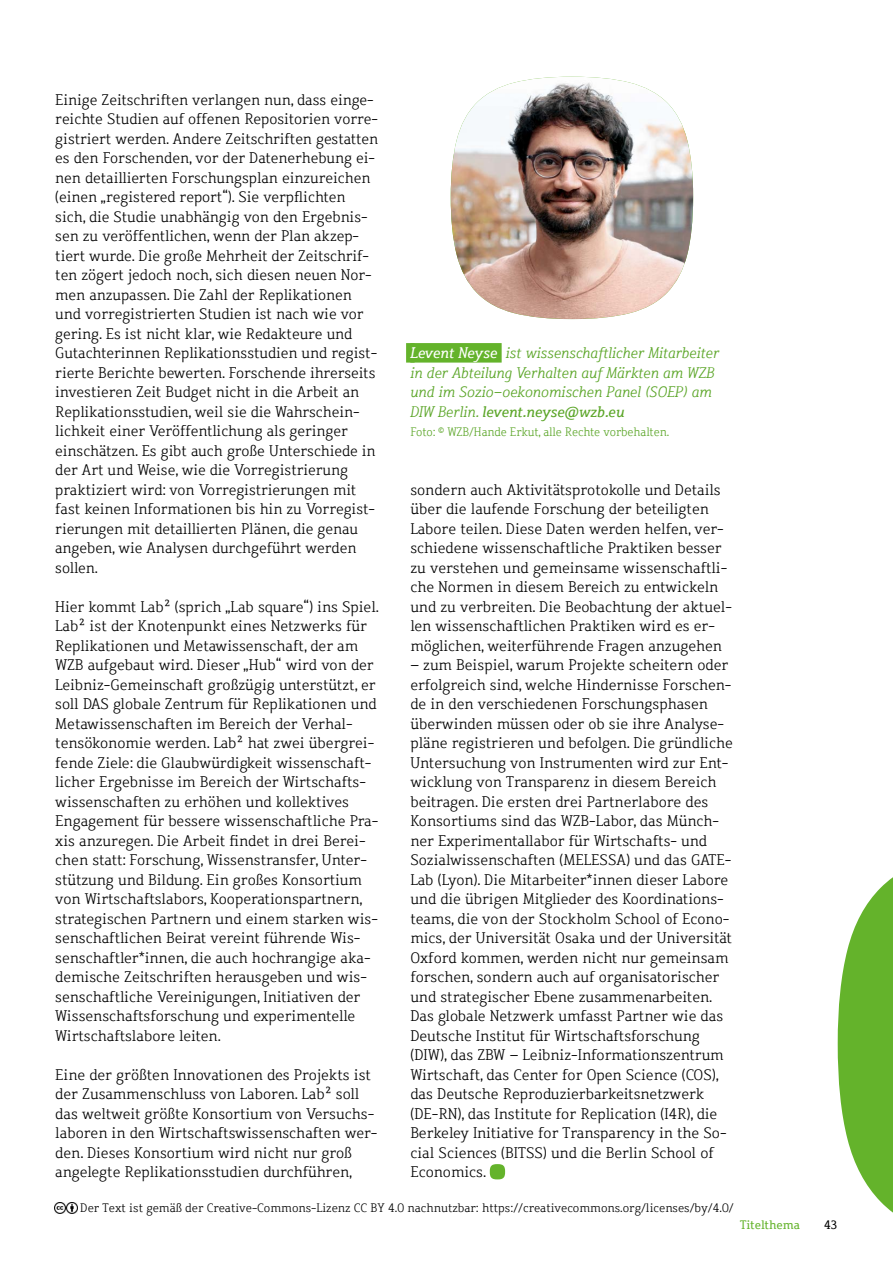
<style>
.page{position:relative;width:893px;height:1263px;background:#fff}
.page>*{position:absolute;margin:0;border:0;box-sizing:border-box;transform-origin:0 0}
.t1{font:300 15px/19.5px "Dahrendorf";color:#000}
.t2{font:italic 300 15px/19.5px "Dahrendorf";color:#5ca629}
.t3{font:300 12px "Dahrendorf";color:#000}
.t4{font:300 12px "Dahrendorf";letter-spacing:-.005em;color:#5ca629}
.t5{font:12px "Dahrendorf";color:#64b32b}
.t6{font:12px "Dahrendorf";color:#000}
.s1{font-weight:400;color:#fff}
.s2{font-weight:400}
</style>
<div class="page">
<svg style="left:838px;top:877px;width:55px;height:336px"></svg>
<svg style="left:490px;top:1164px;width:15px;height:15px"></svg>
<div style="left:406px;top:343px;width:9px;height:20px;background:#64b32b"></div>
<div style="left:410px;top:343px;width:92px;height:20px;background:#64b32b"></div>
<img style="left:451px;top:77px;width:242px;height:242px">
<svg style="left:54px;top:1202px;width:23px;height:11px"></svg>
<p class="t1" style="left:55px;top:90px;width:324px">Einige Zeitschriften verlangen nun, dass einge&shy;reichte Studien auf offenen Repositorien vorre&shy;gistriert werden. Andere Zeitschriften gestatten es den Forschenden, vor der Datenerhebung ei&shy;nen detaillierten Forschungsplan einzureichen (einen „registered report“). Sie verpflichten sich, die Studie unabhängig von den Ergebnis&shy;sen zu veröffentlichen, wenn der Plan akzep&shy;tiert wurde. Die große Mehrheit der Zeitschrif&shy;ten zögert jedoch noch, sich diesen neuen Nor&shy;men anzupassen. Die Zahl der Replikationen und vorregistrierten Studien ist nach wie vor gering. Es ist nicht klar, wie Redakteure und Gutachterinnen Replikationsstudien und regist&shy;rierte Berichte bewerten. Forschende ihrerseits investieren Zeit Budget nicht in die Arbeit an Replikationsstudien, weil sie die Wahrschein&shy;lichkeit einer Veröffentlichung als geringer einschätzen. Es gibt auch große Unterschiede in der Art und Weise, wie die Vorregistrierung praktiziert wird: von Vorregistrierungen mit fast keinen Informationen bis hin zu Vorregist&shy;rierungen mit detaillierten Plänen, die genau angeben, wie Analysen durchgeführt werden sollen.</p>
<p class="t1" style="left:55px;top:597px;width:325px">Hier kommt Lab² (sprich „Lab square“) ins Spiel.<br>Lab² ist der Knotenpunkt eines Netzwerks für Replikationen und Metawissenschaft, der am WZB aufgebaut wird. Dieser „Hub“ wird von der Leibniz-Gemeinschaft großzügig unterstützt, er soll DAS globale Zentrum für Replikationen und Metawissenschaften im Bereich der Verhal&shy;tensökonomie werden. Lab² hat zwei übergrei&shy;fende Ziele: die Glaubwürdigkeit wissenschaft&shy;licher Ergebnisse im Bereich der Wirtschafts&shy;wissenschaften zu erhöhen und kollektives Engagement für bessere wissenschaftliche Pra&shy;xis anzuregen. Die Arbeit findet in drei Berei&shy;chen statt: Forschung, Wissenstransfer, Unter&shy;stützung und Bildung. Ein großes Konsortium von Wirtschaftslabors, Kooperationspartnern, strategischen Partnern und einem starken wis&shy;senschaftlichen Beirat vereint führende Wis&shy;senschaftler*innen, die auch hochrangige aka&shy;demische Zeitschriften herausgeben und wis&shy;senschaftliche Vereinigungen, Initiativen der Wissenschaftsforschung und experimentelle Wirtschaftslabore leiten.</p>
<p class="t1" style="left:55px;top:1065px;width:324px">Eine der größten Innovationen des Projekts ist der Zusammenschluss von Laboren. Lab² soll das weltweit größte Konsortium von Versuchs&shy;laboren in den Wirtschaftswissenschaften wer&shy;den. Dieses Konsortium wird nicht nur groß angelegte Replikationsstudien durchführen,</p>
<p class="t2" style="left:410px;top:343px;width:310px"><span class="s1">Levent Neyse</span> ist wissenschaftlicher Mitarbeiter in der Abteilung Verhalten auf Märkten am WZB und im Sozio-oekonomischen Panel (SOEP) am DIW Berlin. <span class="s2">levent.neyse@wzb.eu</span></p>
<p class="t4" style="left:410px;top:424px;width:260px">Foto: © WZB/Hande Erkut, alle Rechte vorbehalten.</p>
<p class="t1" style="left:410px;top:480px;width:323px">sondern auch Aktivitätsprotokolle und Details über die laufende Forschung der beteiligten Labore teilen. Diese Daten werden helfen, ver&shy;schiedene wissenschaftliche Praktiken besser zu verstehen und gemeinsame wissenschaftli&shy;che Normen in diesem Bereich zu entwickeln und zu verbreiten. Die Beobachtung der aktuel&shy;len wissenschaftlichen Praktiken wird es er&shy;möglichen, weiterführende Fragen anzugehen</p>
<p class="t1" style="left:410px;top:655px;width:324px">– zum Beispiel, warum Projekte scheitern oder erfolgreich sind, welche Hindernisse Forschen&shy;de in den verschiedenen Forschungsphasen überwinden müssen oder ob sie ihre Analyse&shy;pläne registrieren und befolgen. Die gründliche Untersuchung von Instrumenten wird zur Ent&shy;wicklung von Transparenz in diesem Bereich beitragen. Die ersten drei Partnerlabore des Konsortiums sind das WZB-Labor, das Münch&shy;ner Experimentallabor für Wirtschafts- und Sozialwissenschaften (MELESSA) und das GATE-Lab (Lyon). Die Mitarbeiter*innen dieser Labore und die übrigen Mitglieder des Koordinations&shy;teams, die von der Stockholm School of Econo&shy;mics, der Universität Osaka und der Universität Oxford kommen, werden nicht nur gemeinsam forschen, sondern auch auf organisatorischer und strategischer Ebene zusammenarbeiten.<br>Das globale Netzwerk umfasst Partner wie das Deutsche Institut für Wirtschaftsforschung (DIW), das ZBW – Leibniz-Informationszentrum Wirtschaft, das Center for Open Science (COS), das Deutsche Reproduzierbarkeitsnetzwerk (DE-RN), das Institute for Replication (I4R), die Berkeley Initiative for Transparency in the So&shy;cial Sciences (BITSS) und die Berlin School of Economics.</p>
<p class="t3" style="left:80px;top:1200px;width:655px">Der Text ist gemäß der Creative-Commons-Lizenz CC BY 4.0 nachnutzbar: https://creativecommons.org/licenses/by/4.0/</p>
<p class="t5" style="left:740px;top:1217px;width:61px">Titelthema</p>
<p class="t6" style="left:824px;top:1217px;width:15px">43</p>
</div>
